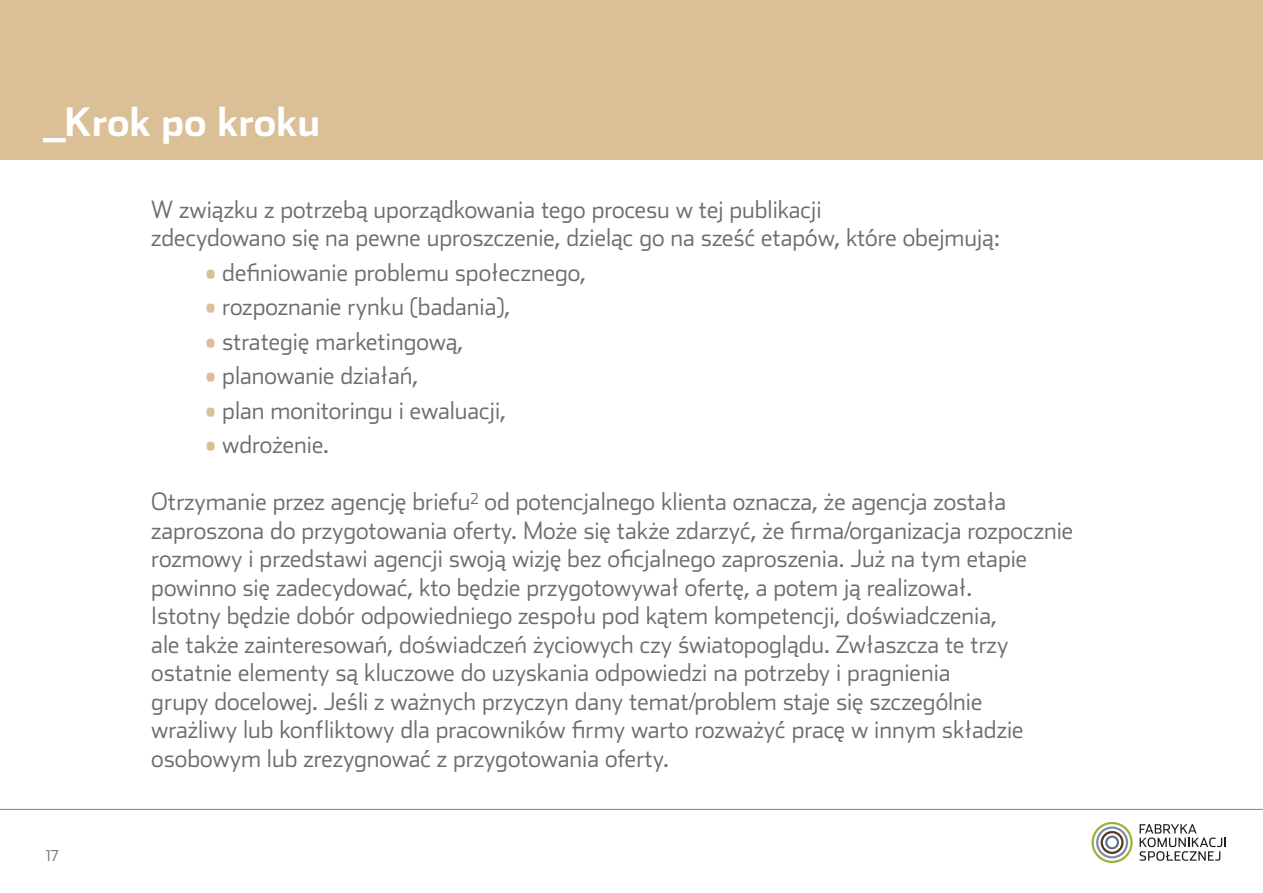
<style>
.page{position:relative;width:1263px;height:893px;background:#fff}
.page>*{position:absolute;margin:0;border:0;box-sizing:border-box;transform-origin:0 0}
.t1{font:700 39px "Stainless Pl";color:#fff}
.t2{font:300 24px/28.5px "Stainless Pl";color:#6c6d70}
.t3{font:300 15px "Stainless Pl";color:#6c6d70}
.s1{color:#dabf97}
</style>
<div class="page">
<svg style="left:1139px;top:824px;width:87px;height:37px"></svg>
<svg style="left:1091px;top:822px;width:42px;height:41px"></svg>
<hr style="left:0;top:809px;width:1263px;height:1px;background:#808285">
<div style="left:0;top:0;width:1263px;height:159px;background:#dabf97"></div>
<h1 class="t1" style="left:45px;top:98px;width:277px">_Krok po kroku</h1>
<p class="t3" style="left:46px;top:847px;width:14px">17</p>
<p class="t2" style="left:151px;top:195px;width:850px">W związku z potrzebą uporządkowania tego procesu w tej publikacji<br>zdecydowano się na pewne uproszczenie, dzieląc go na sześć etapów, które obejmują:</p>
<p class="t2" style="left:205px;top:258px;width:382px"><span class="s1">•</span> definiowanie problemu społecznego,</p>
<p class="t2" style="left:205px;top:292px;width:307px"><span class="s1">•</span> rozpoznanie rynku (badania),</p>
<p class="t2" style="left:205px;top:327px;width:259px"><span class="s1">•</span> strategię marketingową,</p>
<p class="t2" style="left:205px;top:361px;width:215px"><span class="s1">•</span> planowanie działań,</p>
<p class="t2" style="left:205px;top:396px;width:302px"><span class="s1">•</span> plan monitoringu i ewaluacji,</p>
<p class="t2" style="left:205px;top:430px;width:125px"><span class="s1">•</span> wdrożenie.</p>
<p class="t2" style="left:151px;top:487px;width:923px">Otrzymanie przez agencję briefu<sup>2</sup> od potencjalnego klienta oznacza, że agencja została zaproszona do przygotowania oferty. Może się także zdarzyć, że firma/organizacja rozpocznie rozmowy i przedstawi agencji swoją wizję bez oficjalnego zaproszenia. Już na tym etapie powinno się zadecydować, kto będzie przygotowywał ofertę, a potem ją realizował.<br>Istotny będzie dobór odpowiedniego zespołu pod kątem kompetencji, doświadczenia,<br>ale także zainteresowań, doświadczeń życiowych czy światopoglądu. Zwłaszcza te trzy ostatnie elementy są kluczowe do uzyskania odpowiedzi na potrzeby i pragnienia<br>grupy docelowej. Jeśli z ważnych przyczyn dany temat/problem staje się szczególnie wrażliwy lub konfliktowy dla pracowników firmy warto rozważyć pracę w innym składzie osobowym lub zrezygnować z przygotowania oferty.</p>
</div>
